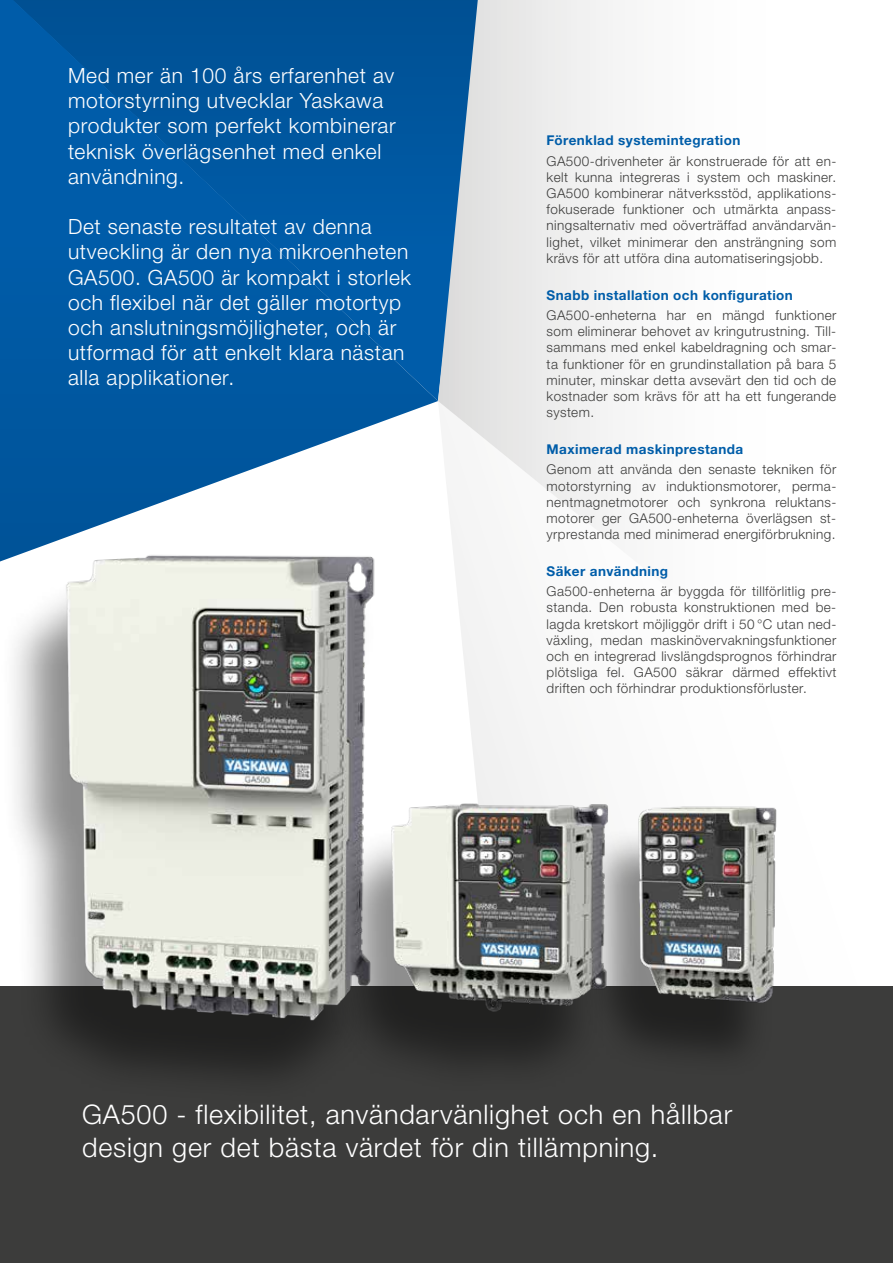
<style>
.page{position:relative;width:893px;height:1263px;background:#fff}
.page>*{position:absolute;margin:0;border:0;box-sizing:border-box;transform-origin:0 0}
.t1{font:300 27px/32.4px "Helvetica Neue LTW1 G";letter-spacing:.03em;color:#fff}
.t2{font:300 21px/25.2px "Helvetica Neue LTW1 G";letter-spacing:.03em;color:#fff}
.t3{font:300 13.5px/16.2px "Helvetica Neue LTW1 G";letter-spacing:.03em;color:#3c3c3b;text-align:justify}
.t4{font:700 13.5px "Helvetica Neue LTW1 G";letter-spacing:.03em;color:#005da9}
</style>
<div class="page">
<svg style="left:0;top:0;width:438px;height:561px;background:#1b69ab"></svg>
<svg style="left:438px;top:0;width:175px;height:771px"></svg>
<div style="left:0;top:986px;width:893px;height:277px;background:#3c3c3b"></div>
<div style="left:0;top:576px;width:376px;height:530px;background:#000;opacity:.45"></div>
<img style="left:55px;top:531px;width:329px;height:508px">
<div style="left:325px;top:824px;width:285px;height:274px;background:#000;opacity:.45"></div>
<img style="left:379px;top:775px;width:204px;height:264px">
<div style="left:581px;top:824px;width:196px;height:254px;background:#000;opacity:.45"></div>
<img style="left:583px;top:804px;width:194px;height:206px">
<h2 class="t2" style="left:68px;top:63px;width:329px">Med mer än 100 års erfarenhet av motorstyrning utvecklar Yaskawa produkter som perfekt kombinerar teknisk överlägsenhet med enkel användning.</h2>
<h2 class="t2" style="left:68px;top:214px;width:344px">Det senaste resultatet av denna utveckling är den nya mikroenheten GA500. GA500 är kompakt i storlek och flexibel när det gäller motortyp och anslutningsmöjligheter, och är utformad för att enkelt klara nästan alla applikationer.</h2>
<p class="t4" style="left:547px;top:132px;width:195px">Förenklad systemintegration</p>
<p class="t3" style="left:547px;top:153px;width:291px">GA500-drivenheter är konstruerade för att en&shy;kelt kunna integreras i system och maskiner.<br>GA500 kombinerar nätverksstöd, applikations&shy;fokuserade funktioner och utmärkta anpass&shy;ningsalternativ med oöverträffad användarvän&shy;lighet, vilket minimerar den ansträngning som krävs för att utföra dina automatiseringsjobb.</p>
<p class="t4" style="left:547px;top:286px;width:248px">Snabb installation och konfiguration</p>
<p class="t3" style="left:547px;top:307px;width:291px">GA500-enheterna har en mängd funktioner som eliminerar behovet av kringutrustning. Till&shy;sammans med enkel kabeldragning och smar&shy;ta funktioner för en grundinstallation på bara 5 minuter, minskar detta avsevärt den tid och de kostnader som krävs för att ha ett fungerande system.</p>
<p class="t4" style="left:547px;top:441px;width:198px">Maximerad maskinprestanda</p>
<p class="t3" style="left:547px;top:461px;width:291px">Genom att använda den senaste tekniken för motorstyrning av induktionsmotorer, perma&shy;nentmagnetmotorer och synkrona reluktans&shy;motorer ger GA500-enheterna överlägsen st&shy;yrprestanda med minimerad energiförbrukning.</p>
<p class="t4" style="left:547px;top:563px;width:123px">Säker användning</p>
<p class="t3" style="left:547px;top:583px;width:291px">Ga500-enheterna är byggda för tillförlitlig pre&shy;standa. Den robusta konstruktionen med be&shy;lagda kretskort möjliggör drift i 50 °C utan ned&shy;växling, medan maskinövervakningsfunktioner och en integrerad livslängdsprognos förhindrar plötsliga fel. GA500 säkrar därmed effektivt driften och förhindrar produktionsförluster.</p>
<h1 class="t1" style="left:82px;top:1098px;width:652px">GA500 - flexibilitet, användarvänlighet och en hållbar design ger det bästa värdet för din tillämpning.</h1>
</div>
